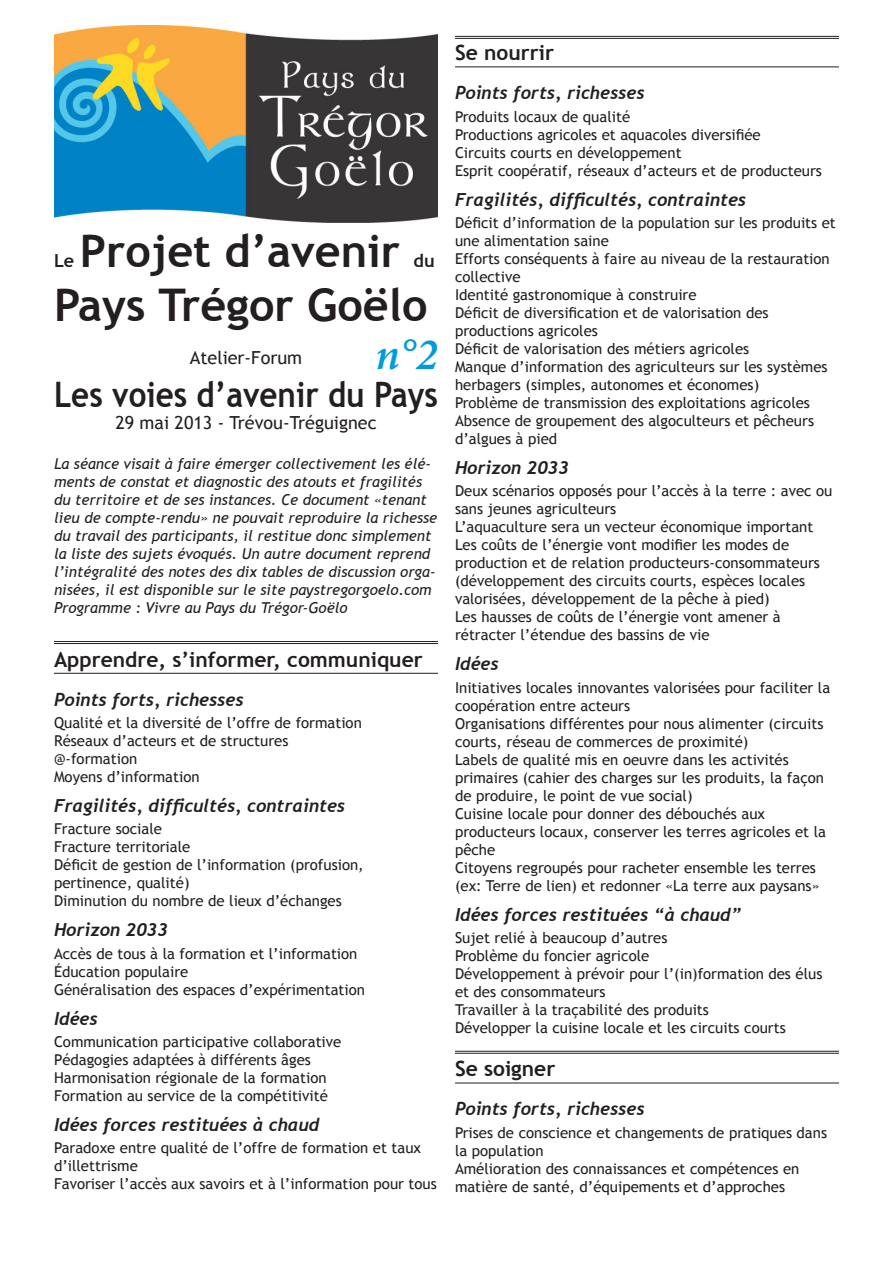
<style>
.page{position:relative;width:893px;height:1263px;background:#fff}
.page>*{position:absolute;margin:0;border:0;box-sizing:border-box;transform-origin:0 0}
.t1{font:700 45px "Trebuchet MS";color:#231f20}
.t2{font:italic 600 45px "Minion Pro";color:#009bde}
.t3{font:700 35.1px "Trebuchet MS";color:#231f20;scale:.89 1}
.Titre_1{font:700 21px "Trebuchet MS";color:#231f20}
.Titre_2{font:italic 700 18px "Trebuchet";color:#231f20}
.t4{font:18px "Trebuchet MS";color:#231f20}
.t5{font:700 18px "Trebuchet MS";color:#231f20}
.t6{font:15px/18px "Trebuchet MS";color:#231f20}
.t7{font:italic 15px/18px "Trebuchet MS";color:#231f20}
</style>
<div class="page">
<hr style="left:54px;top:641px;width:384px;height:1px;background:#231f20">
<hr style="left:54px;top:643px;width:384px;height:1px;background:#231f20">
<hr style="left:54px;top:673px;width:384px;height:1px;background:#231f20">
<hr style="left:455px;top:36px;width:384px;height:1px;background:#231f20">
<hr style="left:455px;top:38px;width:384px;height:1px;background:#231f20">
<hr style="left:455px;top:67px;width:384px;height:1px;background:#231f20">
<hr style="left:455px;top:1051px;width:384px;height:1px;background:#231f20">
<hr style="left:455px;top:1053px;width:384px;height:1px;background:#231f20">
<hr style="left:455px;top:1082px;width:384px;height:1px;background:#231f20">
<img style="left:54px;top:26px;width:384px;height:196px">
<p class="t1" style="left:80px;top:223px;width:322px">Projet d’avenir</p>
<p class="t5" style="left:414px;top:249px;width:23px">du</p>
<p class="t1" style="left:54px;top:277px;width:375px">Pays Trégor Goëlo</p>
<p class="t4" style="left:190px;top:347px;width:114px">Atelier-Forum</p>
<p class="t3" style="left:54px;top:373px;width:433px">Les voies d’avenir du Pays</p>
<p class="t4" style="left:115px;top:412px;width:263px">29 mai 2013 - Trévou-Tréguignec</p>
<p class="t7" style="left:54px;top:454px;width:385px">La séance visait à faire émerger collectivement les élé&shy;ments de constat et diagnostic des atouts et fragilités du territoire et de ses instances. Ce document «tenant lieu de compte-rendu» ne pouvait reproduire la richesse du travail des participants, il restitue donc simplement la liste des sujets évoqués. Un autre document reprend l’intégralité des notes des dix tables de discussion orga&shy;nisées, il est disponible sur le site paystregorgoelo.com Programme : Vivre au Pays du Trégor-Goëlo</p>
<p class="t5" style="left:54px;top:249px;width:22px">Le</p>
<p class="t2" style="left:375px;top:323px;width:64px">n°2</p>
<p class="Titre_1" style="left:54px;top:646px;width:370px">Apprendre, s’informer, communiquer</p>
<p class="Titre_2" style="left:54px;top:688px;width:191px">Points forts, richesses</p>
<p class="t6" style="left:54px;top:714px;width:309px">Qualité et la diversité de l’offre de formation</p>
<p class="t6" style="left:54px;top:732px;width:236px">Réseaux d’acteurs et de structures</p>
<p class="t6" style="left:54px;top:750px;width:85px">@-formation</p>
<p class="t6" style="left:54px;top:768px;width:147px">Moyens d’information</p>
<p class="Titre_2" style="left:54px;top:795px;width:293px">Fragilités, difficultés, contraintes</p>
<p class="t6" style="left:54px;top:820px;width:109px">Fracture sociale</p>
<p class="t6" style="left:54px;top:838px;width:138px">Fracture territoriale</p>
<p class="t6" style="left:54px;top:856px;width:311px">Déficit de gestion de l’information (profusion, pertinence, qualité)</p>
<p class="t6" style="left:54px;top:892px;width:289px">Diminution du nombre de lieux d’échanges</p>
<p class="Titre_2" style="left:54px;top:919px;width:115px">Horizon 2033</p>
<p class="t6" style="left:54px;top:944px;width:305px">Accès de tous à la formation et l’information</p>
<p class="t6" style="left:54px;top:962px;width:136px">Éducation populaire</p>
<p class="t6" style="left:54px;top:980px;width:313px">Généralisation des espaces d’expérimentation</p>
<p class="Titre_2" style="left:54px;top:1007px;width:45px">Idées</p>
<p class="t6" style="left:54px;top:1033px;width:289px">Communication participative collaborative</p>
<p class="t6" style="left:54px;top:1051px;width:258px">Pédagogies adaptées à différents âges</p>
<p class="t6" style="left:54px;top:1069px;width:274px">Harmonisation régionale de la formation</p>
<p class="t6" style="left:54px;top:1087px;width:275px">Formation au service de la compétitivité</p>
<p class="Titre_2" style="left:54px;top:1114px;width:267px">Idées forces restituées à chaud</p>
<p class="t6" style="left:54px;top:1139px;width:369px">Paradoxe entre qualité de l’offre de formation et taux d’illettrisme</p>
<p class="t6" style="left:54px;top:1175px;width:384px">Favoriser l’accès aux savoirs et à l’information pour tous</p>
<p class="Titre_1" style="left:455px;top:40px;width:100px">Se nourrir</p>
<p class="Titre_2" style="left:455px;top:82px;width:191px">Points forts, richesses</p>
<p class="t6" style="left:455px;top:107px;width:177px">Produits locaux de qualité</p>
<p class="t6" style="left:455px;top:125px;width:307px">Productions agricoles et aquacoles diversifiée</p>
<p class="t6" style="left:455px;top:143px;width:228px">Circuits courts en développement</p>
<p class="t6" style="left:455px;top:161px;width:368px">Esprit coopératif, réseaux d’acteurs et de producteurs</p>
<p class="Titre_2" style="left:455px;top:188px;width:293px">Fragilités, difficultés, contraintes</p>
<p class="t6" style="left:455px;top:214px;width:382px">Déficit d’information de la population sur les produits et une alimentation saine</p>
<p class="t6" style="left:455px;top:250px;width:376px">Efforts conséquents à faire au niveau de la restauration collective</p>
<p class="t6" style="left:455px;top:286px;width:243px">Identité gastronomique à construire</p>
<p class="t6" style="left:455px;top:304px;width:315px">Déficit de diversification et de valorisation des productions agricoles</p>
<p class="t6" style="left:455px;top:340px;width:296px">Déficit de valorisation des métiers agricoles</p>
<p class="t6" style="left:455px;top:358px;width:374px">Manque d’information des agriculteurs sur les systèmes herbagers (simples, autonomes et économes)</p>
<p class="t6" style="left:455px;top:394px;width:356px">Problème de transmission des exploitations agricoles</p>
<p class="t6" style="left:455px;top:412px;width:361px">Absence de groupement des algoculteurs et pêcheurs d’algues à pied</p>
<p class="Titre_2" style="left:455px;top:457px;width:115px">Horizon 2033</p>
<p class="t6" style="left:455px;top:482px;width:379px">Deux scénarios opposés pour l’accès à la terre : avec ou sans jeunes agriculteurs</p>
<p class="t6" style="left:455px;top:518px;width:360px">L’aquaculture sera un vecteur économique important</p>
<p class="t6" style="left:455px;top:536px;width:366px">Les coûts de l’énergie vont modifier les modes de production et de relation producteurs-consommateurs (développement des circuits courts, espèces locales valorisées, développement de la pêche à pied)</p>
<p class="t6" style="left:455px;top:608px;width:327px">Les hausses de coûts de l’énergie vont amener à rétracter l’étendue des bassins de vie</p>
<p class="Titre_2" style="left:455px;top:653px;width:45px">Idées</p>
<p class="t6" style="left:455px;top:678px;width:377px">Initiatives locales innovantes valorisées pour faciliter la coopération entre acteurs</p>
<p class="t6" style="left:455px;top:714px;width:370px">Organisations différentes pour nous alimenter (circuits courts, réseau de commerces de proximité)</p>
<p class="t6" style="left:455px;top:750px;width:371px">Labels de qualité mis en oeuvre dans les activités primaires (cahier des charges sur les produits, la façon de produire, le point de vue social)</p>
<p class="t6" style="left:455px;top:804px;width:372px">Cuisine locale pour donner des débouchés aux producteurs locaux, conserver les terres agricoles et la pêche</p>
<p class="t6" style="left:455px;top:858px;width:366px">Citoyens regroupés pour racheter ensemble les terres (ex: Terre de lien) et redonner «La terre aux paysans»</p>
<p class="Titre_2" style="left:455px;top:903px;width:288px">Idées forces restituées “à chaud”</p>
<p class="t6" style="left:455px;top:929px;width:214px">Sujet relié à beaucoup d’autres</p>
<p class="t6" style="left:455px;top:947px;width:196px">Problème du foncier agricole</p>
<p class="t6" style="left:455px;top:965px;width:369px">Développement à prévoir pour l’(in)formation des élus et des consommateurs</p>
<p class="t6" style="left:455px;top:1001px;width:255px">Travailler à la traçabilité des produits</p>
<p class="t6" style="left:455px;top:1019px;width:332px">Développer la cuisine locale et les circuits courts</p>
<p class="Titre_1" style="left:455px;top:1056px;width:102px">Se soigner</p>
<p class="Titre_2" style="left:455px;top:1098px;width:191px">Points forts, richesses</p>
<p class="t6" style="left:455px;top:1123px;width:374px">Prises de conscience et changements de pratiques dans la population</p>
<p class="t6" style="left:455px;top:1159px;width:346px">Amélioration des connaissances et compétences en matière de santé, d’équipements et d’approches</p>
</div>
